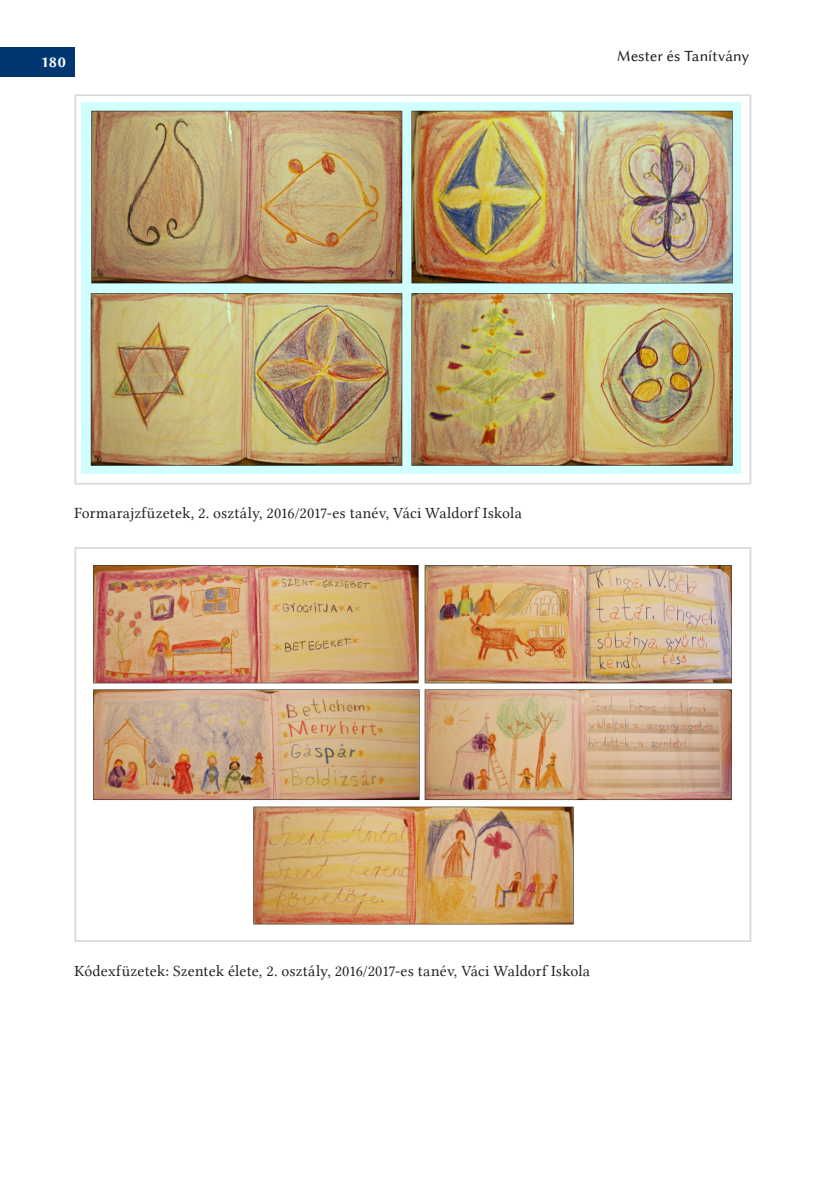
<style>
.page{position:relative;width:834px;height:1181px;background:#fff}
.page>*{position:absolute;margin:0;border:0;box-sizing:border-box;transform-origin:0 0}
.Ábra_cím{font:15.75px "Lin Libertine";letter-spacing:.01em;color:#231f20}
.t1{font:15.75px "Lin Biolinum";letter-spacing:.01em;color:#231f20}
.t2{font:15.75px "Lin Biolinum B";color:#fff}
</style>
<div class="page">
<div style="left:0;top:47px;width:74px;height:29px;background:#003773"></div>
<img style="left:81px;top:103px;width:659px;height:370px">
<div style="left:74px;top:94px;width:677px;height:390px;border:2px solid #d9dadc"></div>
<img style="left:93px;top:565px;width:639px;height:360px">
<div style="left:74px;top:547px;width:677px;height:395px;border:2px solid #d9dadc"></div>
<p class="t2" style="left:41px;top:51px;width:26px">180</p>
<p class="t1" style="left:616px;top:47px;width:134px">Mester és Tanítvány</p>
<p class="Ábra_cím" style="left:74px;top:504px;width:449px">Formarajzfüzetek, 2. osztály, 2016/2017-es tanév, Váci Waldorf Iskola</p>
<p class="Ábra_cím" style="left:74px;top:961px;width:517px">Kódexfüzetek: Szentek élete, 2. osztály, 2016/2017-es tanév, Váci Waldorf Iskola</p>
</div>
